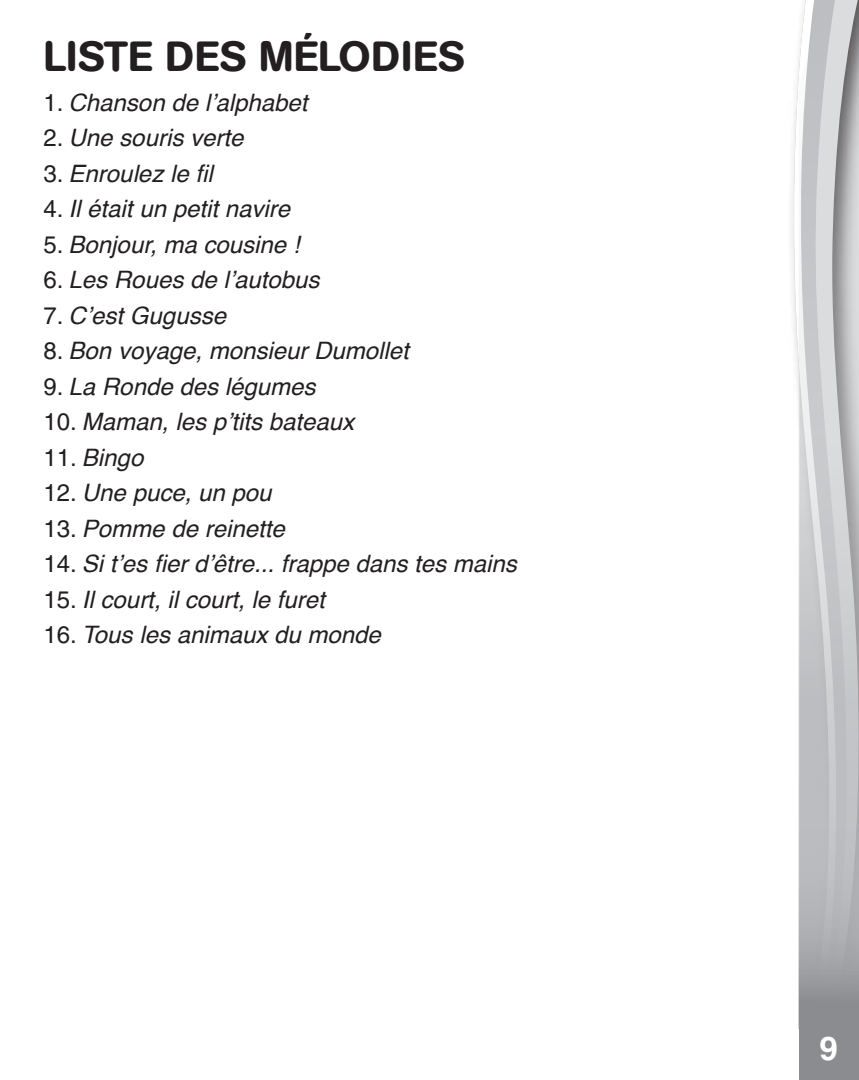
<style>
.page{position:relative;width:859px;height:1080px;background:#fff}
.page>*{position:absolute;margin:0;border:0;box-sizing:border-box;transform-origin:0 0}
.Headline{font:500 42px "AG Book Rounded";letter-spacing:.02em;color:#231f20}
.t1{font:700 33px "Helvetica";color:#fff}
.body_text1{font:italic 24px "Helvetica";color:#231f20}
.s1{font-weight:500;font-style:normal}
</style>
<div class="page">
<svg style="left:793px;top:56px;width:6px;height:973px"></svg>
<svg style="left:799px;top:0;width:60px;height:1080px;background:#bebfc1"></svg>
<p class="Headline" style="left:43px;top:32px;width:423px">LISTE DES MÉLODIES</p>
<p class="body_text1" style="left:43px;top:83px;width:266px"><span class="s1">1.</span> Chanson de l’alphabet</p>
<p class="body_text1" style="left:43px;top:119px;width:201px"><span class="s1">2.</span> Une souris verte</p>
<p class="body_text1" style="left:43px;top:154px;width:171px"><span class="s1">3.</span> Enroulez le fil</p>
<p class="body_text1" style="left:43px;top:190px;width:248px"><span class="s1">4.</span> Il était un petit navire</p>
<p class="body_text1" style="left:43px;top:225px;width:258px"><span class="s1">5.</span> Bonjour, ma cousine !</p>
<p class="body_text1" style="left:43px;top:261px;width:278px"><span class="s1">6.</span> Les Roues de l’autobus</p>
<p class="body_text1" style="left:43px;top:296px;width:184px"><span class="s1">7.</span> C’est Gugusse</p>
<p class="body_text1" style="left:43px;top:332px;width:367px"><span class="s1">8.</span> Bon voyage, monsieur Dumollet</p>
<p class="body_text1" style="left:43px;top:367px;width:274px"><span class="s1">9.</span> La Ronde des légumes</p>
<p class="body_text1" style="left:43px;top:403px;width:312px"><span class="s1">10.</span> Maman, les p’tits bateaux</p>
<p class="body_text1" style="left:43px;top:438px;width:101px"><span class="s1">11.</span> Bingo</p>
<p class="body_text1" style="left:43px;top:474px;width:230px"><span class="s1">12.</span> Une puce, un pou</p>
<p class="body_text1" style="left:43px;top:509px;width:243px"><span class="s1">13.</span> Pomme de reinette</p>
<p class="body_text1" style="left:43px;top:545px;width:475px"><span class="s1">14.</span> Si t’es fier d’être... frappe dans tes mains</p>
<p class="body_text1" style="left:43px;top:580px;width:283px"><span class="s1">15.</span> Il court, il court, le furet</p>
<p class="body_text1" style="left:43px;top:616px;width:339px"><span class="s1">16.</span> Tous les animaux du monde</p>
<h2 class="t1" style="left:820px;top:1025px;width:25px">9 <sup>9</sup>9</h2>
</div>
